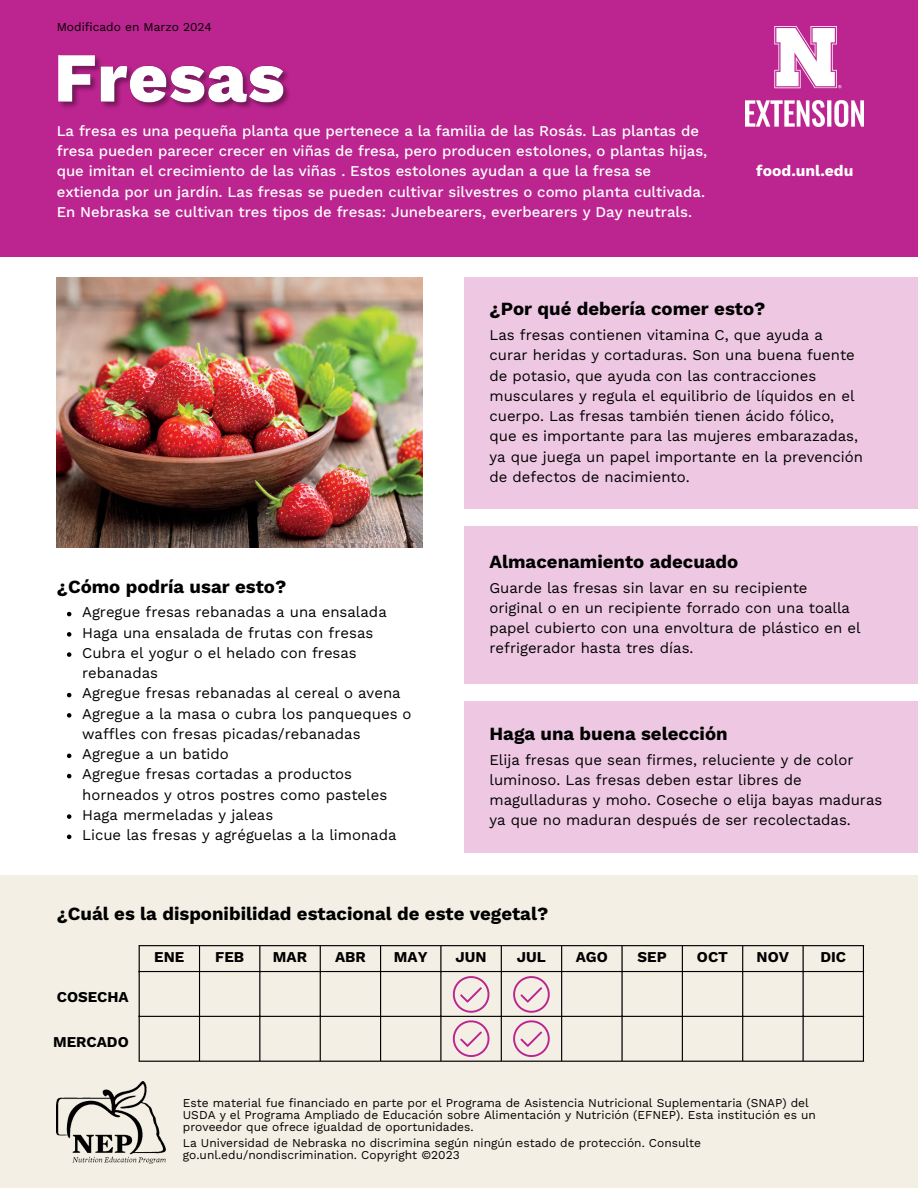
<style>
.page{position:relative;width:918px;height:1188px;background:#fff}
.page>*{position:absolute;margin:0;border:0;box-sizing:border-box;transform-origin:0 0}
.t1{font:700 18.6px "Work Sans";color:#000}
.t2{font:700 15.6px "Work Sans";color:#fff}
.t3{font:15px/20.2px "Work Sans";color:#000}
.t4{font:500 15px/20.2px "Work Sans";color:#fff}
.t5{font:700 15px "Work Sans";color:#000}
.t6{font:12px/12px "Work Sans";color:#000}
</style>
<div class="page">
<div style="left:0;top:875px;width:918px;height:313px;background:#f3efe4"></div>
<img style="left:57px;top:1082px;width:109px;height:82px">
<hr style="left:139px;top:946px;width:1px;height:115px;background:#000">
<hr style="left:199px;top:946px;width:1px;height:115px;background:#000">
<hr style="left:259px;top:946px;width:1px;height:115px;background:#000">
<hr style="left:320px;top:946px;width:1px;height:115px;background:#000">
<hr style="left:380px;top:946px;width:1px;height:115px;background:#000">
<hr style="left:440px;top:946px;width:2px;height:115px;background:#000">
<hr style="left:501px;top:946px;width:1px;height:115px;background:#000">
<hr style="left:561px;top:946px;width:1px;height:115px;background:#000">
<hr style="left:621px;top:946px;width:2px;height:115px;background:#000">
<hr style="left:682px;top:946px;width:1px;height:115px;background:#000">
<hr style="left:742px;top:946px;width:1px;height:115px;background:#000">
<hr style="left:803px;top:946px;width:1px;height:115px;background:#000">
<hr style="left:863px;top:946px;width:1px;height:115px;background:#000">
<hr style="left:139px;top:945px;width:725px;height:1px;background:#000">
<hr style="left:139px;top:971px;width:725px;height:1px;background:#000">
<hr style="left:139px;top:1016px;width:725px;height:1px;background:#000">
<hr style="left:139px;top:1061px;width:725px;height:1px;background:#000">
<div style="left:464px;top:277px;width:454px;height:232px;background:#eec8e3"></div>
<div style="left:464px;top:702px;width:454px;height:151px;background:#eec8e3"></div>
<div style="left:464px;top:526px;width:454px;height:158px;background:#eec8e3"></div>
<div style="left:0;top:0;width:918px;height:257px;background:#bc2490"></div>
<img style="left:58px;top:55px;width:231px;height:53px">
<svg style="left:67px;top:612px;width:4px;height:4px"></svg>
<svg style="left:67px;top:632px;width:4px;height:5px"></svg>
<svg style="left:67px;top:652px;width:4px;height:5px"></svg>
<svg style="left:67px;top:693px;width:4px;height:4px"></svg>
<svg style="left:67px;top:713px;width:4px;height:5px"></svg>
<svg style="left:67px;top:754px;width:4px;height:4px"></svg>
<svg style="left:67px;top:774px;width:4px;height:4px"></svg>
<svg style="left:67px;top:814px;width:4px;height:5px"></svg>
<svg style="left:67px;top:835px;width:4px;height:4px"></svg>
<img style="left:57px;top:277px;width:365px;height:270px">
<svg style="left:513px;top:1020px;width:37px;height:37px"></svg>
<svg style="left:453px;top:1020px;width:36px;height:37px"></svg>
<svg style="left:513px;top:976px;width:37px;height:37px"></svg>
<svg style="left:453px;top:976px;width:36px;height:37px"></svg>
<img style="left:746px;top:27px;width:118px;height:100px">
<p class="t6" style="left:57px;top:21px;width:157px">Modificado en Marzo 2024</p>
<h5 class="t4" style="left:57px;top:120px;width:652px">La fresa es una pequeña planta que pertenece a la familia de las Rosás. Las plantas de fresa pueden parecer crecer en viñas de fresa, pero producen estolones, o plantas hijas, que imitan el crecimiento de las viñas . Estos estolones ayudan a que la fresa se extienda por un jardín. Las fresas se pueden cultivar silvestres o como planta cultivada.<br>En Nebraska se cultivan tres tipos de fresas: Junebearers, everbearers y Day neutrals.</h5>
<p class="t2" style="left:756px;top:161px;width:99px">food.unl.edu</p>
<p class="t1" style="left:57px;top:575px;width:231px">¿Cómo podría usar esto?</p>
<p class="t3" style="left:82px;top:602px;width:306px">Agregue fresas rebanadas a una ensalada</p>
<p class="t3" style="left:82px;top:622px;width:293px">Haga una ensalada de frutas con fresas</p>
<p class="t3" style="left:82px;top:643px;width:276px">Cubra el yogur o el helado con fresas rebanadas</p>
<p class="t3" style="left:82px;top:683px;width:320px">Agregue fresas rebanadas al cereal o avena</p>
<p class="t3" style="left:82px;top:703px;width:331px">Agregue a la masa o cubra los panqueques o waffles con fresas picadas/rebanadas</p>
<p class="t3" style="left:82px;top:744px;width:148px">Agregue a un batido</p>
<p class="t3" style="left:82px;top:764px;width:307px">Agregue fresas cortadas a productos horneados y otros postres como pasteles</p>
<p class="t3" style="left:82px;top:805px;width:193px">Haga mermeladas y jaleas</p>
<p class="t3" style="left:82px;top:825px;width:316px">Licue las fresas y agréguelas a la limonada</p>
<h3 class="t1" style="left:489px;top:298px;width:277px">¿Por qué debería comer esto?</h3>
<h3 class="t3" style="left:489px;top:325px;width:375px">Las fresas contienen vitamina C, que ayuda a curar heridas y cortaduras. Son una buena fuente de potasio, que ayuda con las contracciones musculares y regula el equilibrio de líquidos en el cuerpo. Las fresas también tienen ácido fólico, que es importante para las mujeres embarazadas, ya que juega un papel importante en la prevención de defectos de nacimiento.</h3>
<p class="t1" style="left:489px;top:551px;width:250px">Almacenamiento adecuado</p>
<p class="t3" style="left:489px;top:577px;width:373px">Guarde las fresas sin lavar en su recipiente original o en un recipiente forrado con una toalla papel cubierto con una envoltura de plástico en el refrigerador hasta tres días.</p>
<h3 class="t1" style="left:489px;top:723px;width:240px">Haga una buena selección</h3>
<h3 class="t3" style="left:489px;top:749px;width:394px">Elija fresas que sean firmes, reluciente y de color luminoso. Las fresas deben estar libres de magulladuras y moho. Coseche o elija bayas maduras ya que no maduran después de ser recolectadas.</h3>
<h5 class="t1" style="left:57px;top:902px;width:493px">¿Cuál es la disponibilidad estacional de este vegetal?</h5>
<h5 class="t5" style="left:57px;top:988px;width:73px">COSECHA</h5>
<h2 class="t5" style="left:53px;top:1033px;width:77px">MERCADO</h2>
<h4 class="t5" style="left:154px;top:948px;width:32px">ENE</h4>
<p class="t5" style="left:215px;top:948px;width:30px">FEB</p>
<h4 class="t5" style="left:273px;top:948px;width:36px">MAR</h4>
<h2 class="t5" style="left:335px;top:948px;width:32px">ABR</h2>
<p class="t5" style="left:394px;top:948px;width:35px">MAY</p>
<p class="t5" style="left:456px;top:948px;width:33px">JUN</p>
<p class="t5" style="left:517px;top:948px;width:30px">JUL</p>
<p class="t5" style="left:576px;top:948px;width:34px">AGO</p>
<p class="t5" style="left:638px;top:948px;width:31px">SEP</p>
<p class="t5" style="left:697px;top:948px;width:33px">OCT</p>
<p class="t5" style="left:757px;top:948px;width:34px">NOV</p>
<p class="t5" style="left:820px;top:948px;width:27px">DIC</p>
<p class="t6" style="left:183px;top:1097px;width:635px">Este material fue financiado en parte por el Programa de Asistencia Nutricional Suplementaria (SNAP) del<br>USDA y el Programa Ampliado de Educación sobre Alimentación y Nutrición (EFNEP). Esta institución es un proveedor que ofrece igualdad de oportunidades.</p>
<p class="t6" style="left:183px;top:1137px;width:520px">La Universidad de Nebraska no discrimina según ningún estado de protección. Consulte go.unl.edu/nondiscrimination. Copyright ©2023</p>
</div>
